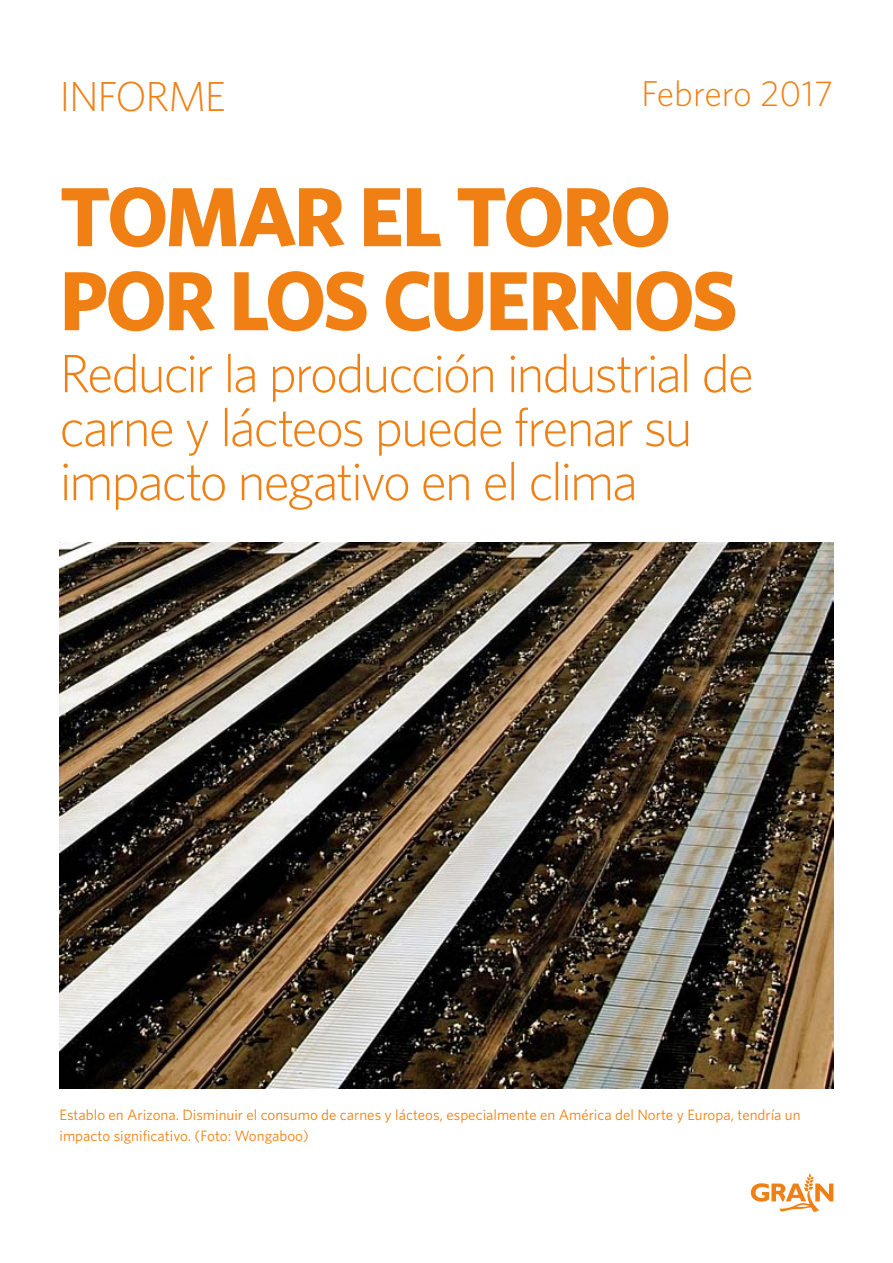
<style>
.page{position:relative;width:893px;height:1263px;background:#fff}
.page>*{position:absolute;margin:0;border:0;box-sizing:border-box;transform-origin:0 0}
.Doc_title{font:700 84px/84px "Whitney";letter-spacing:-.035em;color:#f08013}
.Doc_subtitle{font:300 54px/54px "Whitney";letter-spacing:-.04em;color:#f08013}
.type_of_document{font:300 42px "Whitney";letter-spacing:-.035em;color:#f08013}
.Main_date{font:300 36px "Whitney";color:#f08013}
.Photo_caption{font:15px/21px "Whitney";color:#f08013}
</style>
<div class="page">
<svg style="left:751px;top:1173px;width:82px;height:39px"></svg>
<img style="left:60px;top:543px;width:773px;height:546px">
<p class="type_of_document" style="left:60px;top:72px;width:168px">INFORME</p>
<p class="Main_date" style="left:641px;top:73px;width:194px">Febrero 2017</p>
<p class="Doc_title" style="left:60px;top:173px;width:680px">TOMAR EL TORO<br>POR LOS CUERNOS</p>
<p class="Doc_subtitle" style="left:60px;top:345px;width:696px">Reducir la producción industrial de carne y lácteos puede frenar su impacto negativo en el clima</p>
<p class="Photo_caption" style="left:60px;top:1104px;width:743px">Establo en Arizona. Disminuir el consumo de carnes y lácteos, especialmente en América del Norte y Europa, tendría un impacto significativo. (Foto: Wongaboo)</p>
</div>
